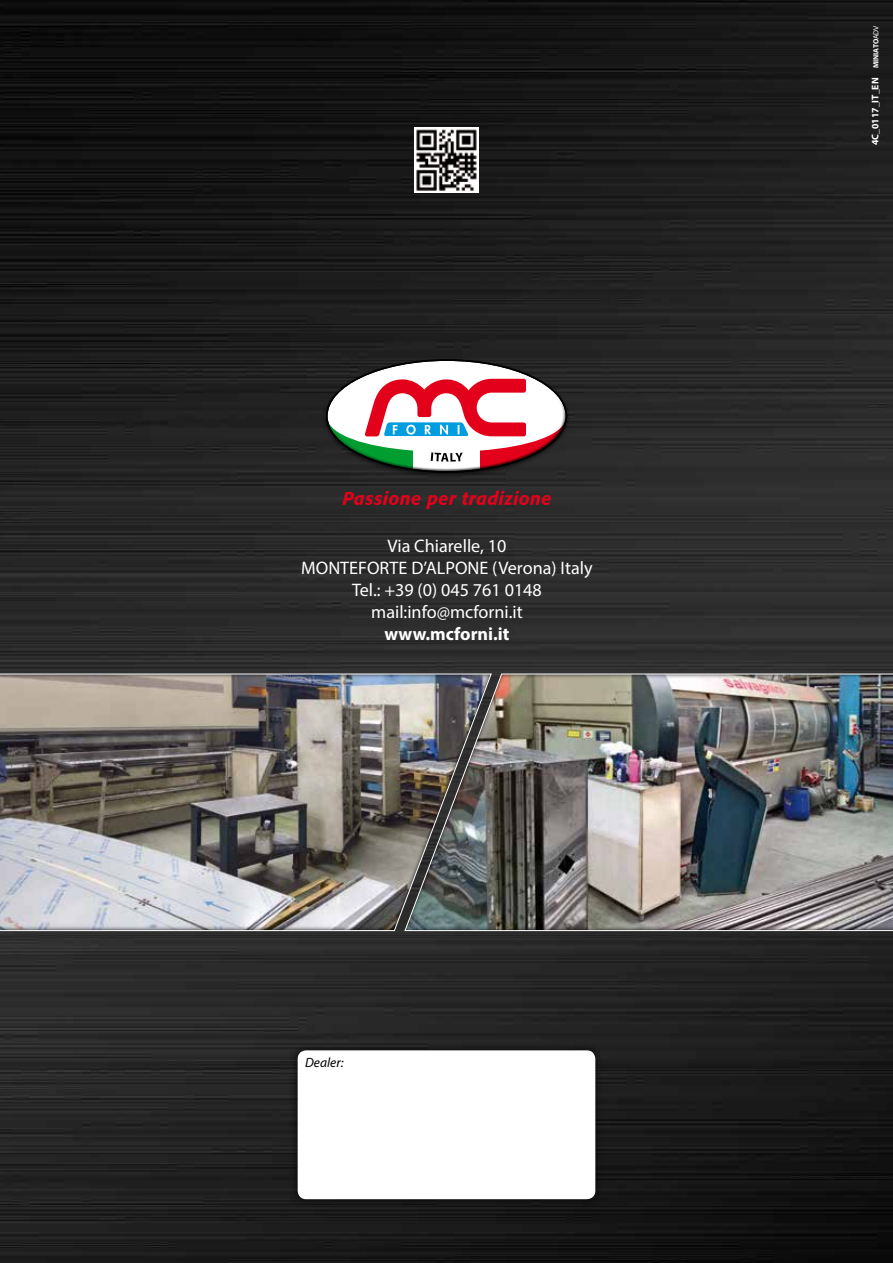
<style>
.page{position:relative;width:893px;height:1263px;background:#fff}
.page>*{position:absolute;margin:0;border:0;box-sizing:border-box;transform-origin:0 0}
.t1{font:18.15px/21.8px "Myriad Pro";color:#fff;text-align:center}
.t2{font:700 18.15px "Myriad Pro";color:#fff}
.t3{font:italic 13.5px "Myriad Pro";color:#000}
.t4{font:700 9.75px "Myriad Pro";color:#fff}
.s1{font-size:7.5px}
.s2{font-weight:400;font-size:7.5px}
</style>
<div class="page">
<img style="left:0;top:0;width:893px;height:1263px">
<div style="left:289px;top:1042px;width:315px;height:165px;background:#000;opacity:.75"></div>
<div style="left:298px;top:1050px;width:297px;height:149px;background:#fff;border-radius:9px"></div>
<img style="left:414px;top:128px;width:65px;height:64px">
<div style="left:322px;top:358px;width:249px;height:120px;background:#000;opacity:.75"></div>
<div style="left:326px;top:359px;width:239px;height:72px;background:#fff;opacity:.75"></div>
<svg style="left:327px;top:379px;width:239px;height:93px"></svg>
<svg style="left:342px;top:490px;width:209px;height:19px;background:#601f26"></svg>
<img style="left:0;top:673px;width:404px;height:258px">
<img style="left:404px;top:673px;width:489px;height:258px">
<p class="t1" style="left:301px;top:535px;width:293px">Via Chiarelle, 10<br>MONTEFORTE D’ALPONE (Verona) Italy<br>Tel.: +39 (0) 045 761 0148 mail:info@mcforni.it</p>
<p class="t2" style="left:384px;top:622px;width:127px">www.mcforni.it</p>
<p class="t3" style="left:305px;top:1054px;width:40px">Dealer:</p>
<p class="t4" style="left:869px;top:145px;width:121px;rotate:-90deg">4C_0117_IT_EN <span class="s1">MINIATO</span><span class="s2">ADV</span></p>
</div>
